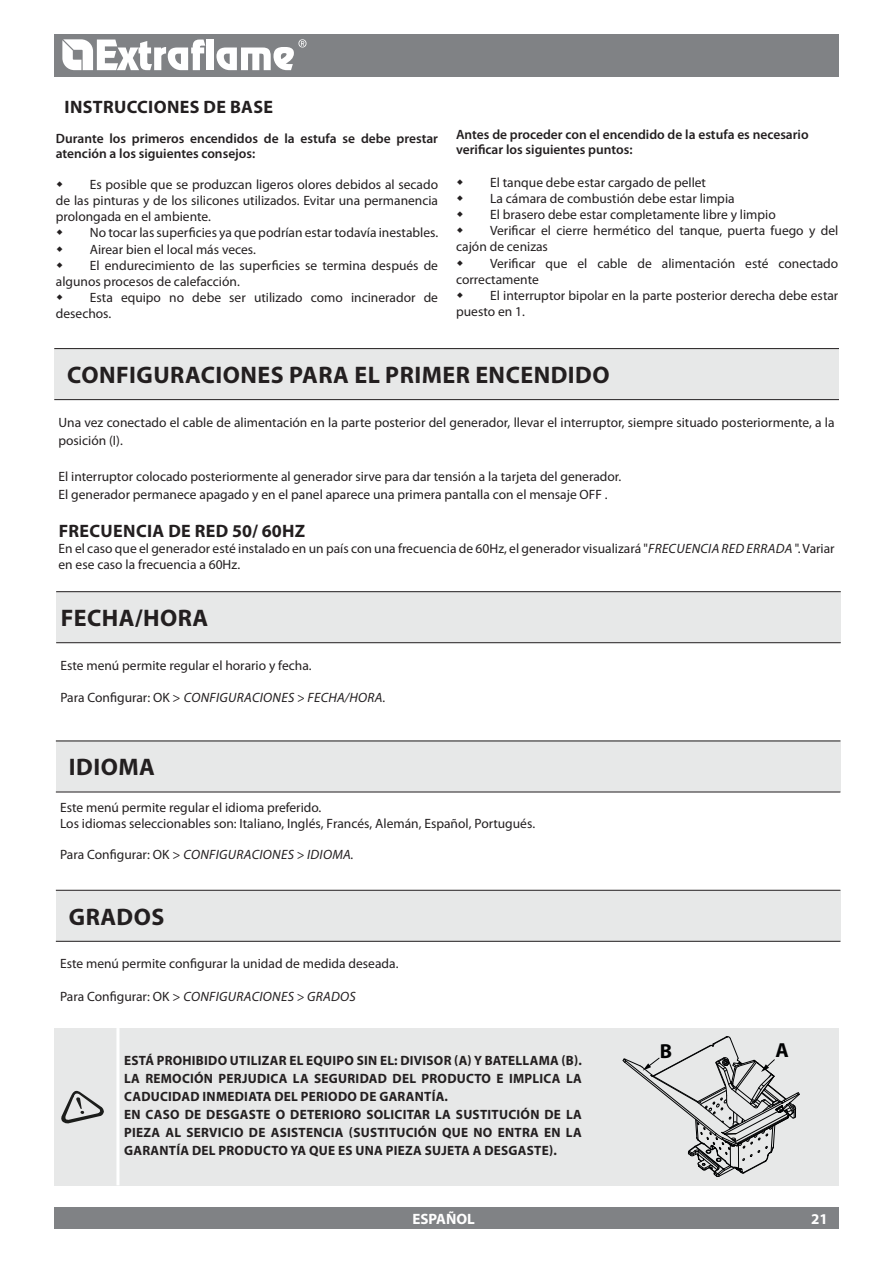
<style>
.page{position:relative;width:893px;height:1263px;background:#fff}
.page>*{position:absolute;margin:0;border:0;box-sizing:border-box;transform-origin:0 0}
.t1{font:700 24px "Myriad Pro";letter-spacing:.02em;color:#231f20}
.t2{font:700 20.4px "Myriad Pro";color:#010203}
.t3{font:700 18px "Myriad Pro";letter-spacing:.02em;color:#231f20}
.t4{font:700 15px "Myriad Pro";color:#fff}
.t5{font:13.5px/16.2px "Myriad Pro";color:#231f20}
.t6{font:700 13.5px/18px "Myriad Pro";letter-spacing:.02em;color:#231f20}
.t7{font:600 13.5px/14.7px "Myriad Pro";color:#231f20}
.t8{font:italic 13.5px "Myriad Pro";letter-spacing:.02em;color:#231f20}
.s1{font-style:italic}
.s2{font-style:normal}
</style>
<div class="page">
<div style="left:54px;top:34px;width:785px;height:43px;background:#808285"></div>
<div style="left:54px;top:1208px;width:785px;height:21px;background:#808285"></div>
<svg style="left:62px;top:39px;width:143px;height:31px"></svg>
<div style="left:207px;top:40px;width:7px;height:30px;background:#fff"></div>
<svg style="left:216px;top:39px;width:90px;height:31px"></svg>
<div style="left:54px;top:1028px;width:784px;height:157px;background:#e7e8e8"></div>
<hr style="left:116px;top:1028px;width:3px;height:157px;background:#fff">
<svg style="left:61px;top:1090px;width:43px;height:34px"></svg>
<svg style="left:623px;top:1036px;width:177px;height:141px"></svg>
<div style="left:56px;top:592px;width:785px;height:51px;background:#e7e8e8"></div>
<hr style="left:56px;top:591px;width:785px;height:1px;background:#231f20">
<hr style="left:56px;top:642px;width:785px;height:1px;background:#231f20">
<div style="left:56px;top:741px;width:784px;height:51px;background:#e7e8e8"></div>
<hr style="left:56px;top:741px;width:784px;height:1px;background:#231f20">
<hr style="left:56px;top:792px;width:784px;height:1px;background:#231f20">
<div style="left:56px;top:890px;width:784px;height:51px;background:#e7e8e8"></div>
<hr style="left:56px;top:890px;width:784px;height:1px;background:#231f20">
<hr style="left:56px;top:941px;width:784px;height:1px;background:#231f20">
<div style="left:54px;top:349px;width:785px;height:51px;background:#e7e8e8"></div>
<hr style="left:54px;top:348px;width:785px;height:1px;background:#231f20">
<hr style="left:54px;top:399px;width:785px;height:1px;background:#231f20">
<h3 class="t3" style="left:65px;top:96px;width:210px">INSTRUCCIONES DE BASE</h3>
<p class="t7" style="left:56px;top:131px;width:384px">Durante los primeros encendidos de la estufa se debe prestar atención a los siguientes consejos:</p>
<p class="t5" style="left:56px;top:176px;width:384px;text-align:justify;text-indent:34px">Es posible que se produzcan ligeros olores debidos al secado de las pinturas y de los silicones utilizados. Evitar una permanencia prolongada en el ambiente.</p>
<p class="t5" style="left:90px;top:224px;width:350px">No tocar las superficies ya que podrían estar todavía inestables.</p>
<p class="t5" style="left:90px;top:241px;width:167px">Airear bien el local más veces.</p>
<p class="t5" style="left:90px;top:257px;width:350px">El endurecimiento de las superficies se termina después de</p>
<p class="t5" style="left:56px;top:273px;width:185px">algunos procesos de calefacción.</p>
<p class="t5" style="left:90px;top:289px;width:350px">Esta equipo no debe ser utilizado como incinerador de</p>
<p class="t5" style="left:56px;top:305px;width:57px">desechos.</p>
<p class="t7" style="left:456px;top:127px;width:354px">Antes de proceder con el encendido de la estufa es necesario verificar los siguientes puntos:</p>
<p class="t5" style="left:490px;top:174px;width:217px">El tanque debe estar cargado de pellet</p>
<p class="t5" style="left:490px;top:190px;width:246px">La cámara de combustión debe estar limpia</p>
<p class="t5" style="left:490px;top:206px;width:287px">El brasero debe estar completamente libre y limpio</p>
<p class="t5" style="left:490px;top:222px;width:350px">Verificar el cierre hermético del tanque, puerta fuego y del</p>
<p class="t5" style="left:456px;top:239px;width:93px">cajón de cenizas</p>
<p class="t5" style="left:490px;top:255px;width:350px">Verificar que el cable de alimentación esté conectado</p>
<p class="t5" style="left:456px;top:271px;width:84px">correctamente</p>
<p class="t5" style="left:490px;top:287px;width:350px">El interruptor bipolar en la parte posterior derecha debe estar</p>
<p class="t5" style="left:456px;top:303px;width:70px">puesto en 1.</p>
<h1 class="t1" style="left:67px;top:359px;width:333px">CONFIGURACIONES PARA EL PRIMER</h1>
<h1 class="t1" style="left:475px;top:359px;width:16px">ENCENDIDO</h1>
<p class="t5" style="left:59px;top:413px;width:778px;line-height:18px">Una vez conectado el cable de alimentación en la parte posterior del generador, llevar el interruptor, siempre situado posteriormente, a la posición (I).</p>
<p class="t5" style="left:59px;top:467px;width:564px;line-height:18px">El interruptor colocado posteriormente al generador sirve para dar tensión a la tarjeta del generador.<br>El generador permanece apagado y en el panel aparece una primera pantalla con el mensaje OFF</p>
<p class="t5" style="left:605px;top:486px;width:4px">.</p>
<h3 class="t3" style="left:59px;top:519px;width:248px">FRECUENCIA DE RED 50/ 60HZ</h3>
<p class="t5" style="left:59px;top:540px;width:778px">En el caso que el generador esté instalado en un país con una frecuencia de 60Hz, el generador visualizará "<span class="s1">FRECUENCIA RED ERRADA</span> ". Variar en ese caso la frecuencia a 60Hz.</p>
<h1 class="t1" style="left:61px;top:602px;width:116px">FECHA/HORA</h1>
<p class="t5" style="left:60px;top:658px;width:253px">Este menú permite regular el horario y fecha.</p>
<p class="t8" style="left:60px;top:689px;width:327px"><span class="s2">Para Configurar: OK &gt;</span> CONFIGURACIONES &gt; FECHA/HORA.</p>
<h1 class="t1" style="left:69px;top:752px;width:88px">IDIOMA</h1>
<p class="t5" style="left:60px;top:799px;width:476px">Este menú permite regular el idioma preferido.<br>Los idiomas seleccionables son: Italiano, Inglés, Francés, Alemán, Español, Portugués.</p>
<p class="t8" style="left:60px;top:846px;width:295px"><span class="s2">Para Configurar: OK &gt;</span> CONFIGURACIONES &gt; IDIOMA.</p>
<h1 class="t1" style="left:69px;top:901px;width:97px">GRADOS</h1>
<p class="t5" style="left:60px;top:955px;width:340px">Este menú permite configurar la unidad de medida deseada.</p>
<p class="t8" style="left:60px;top:988px;width:297px"><span class="s2">Para Configurar: OK &gt;</span> CONFIGURACIONES &gt; GRADOS</p>
<p class="t6" style="left:124px;top:1051px;width:42px">ESTÁPRO</p>
<p class="t6" style="left:183px;top:1051px;width:18px">HIBIDO</p>
<p class="t6" style="left:230px;top:1051px;width:288px">UTILIZAR EL EQUIPO SIN EL: DIVISOR (A) Y BATELLAMA</p>
<p class="t6" style="left:561px;top:1051px;width:22px">(B).</p>
<p class="t6" style="left:124px;top:1069px;width:31px">LA REMOCIÓN</p>
<p class="t6" style="left:124px;top:1069px;width:459px;text-indent:94px">PERJUDICA LA SEGURIDAD DEL PRODUCTO E IMPLICA LA CADUCIDAD INMEDIATA DEL PERIODO DE GARANTÍA.<br>EN CASO DE DESGASTE O DETERIORO SOLICITAR LA SUSTITUCIÓN DE LA PIEZA AL SERVICIO DE ASISTENCIA (SUSTITUCIÓN QUE NO ENTRA EN LA GARANTÍA DEL PRODUCTO YA QUE ES UNA PIEZA SUJETA A DESGASTE).</p>
<h2 class="t2" style="left:660px;top:1038px;width:14px">B</h2>
<h2 class="t2" style="left:775px;top:1037px;width:15px">A</h2>
<p class="t4" style="left:412px;top:1209px;width:64px">ESPAÑOL</p>
<p class="t4" style="left:811px;top:1209px;width:18px">21</p>
</div>
